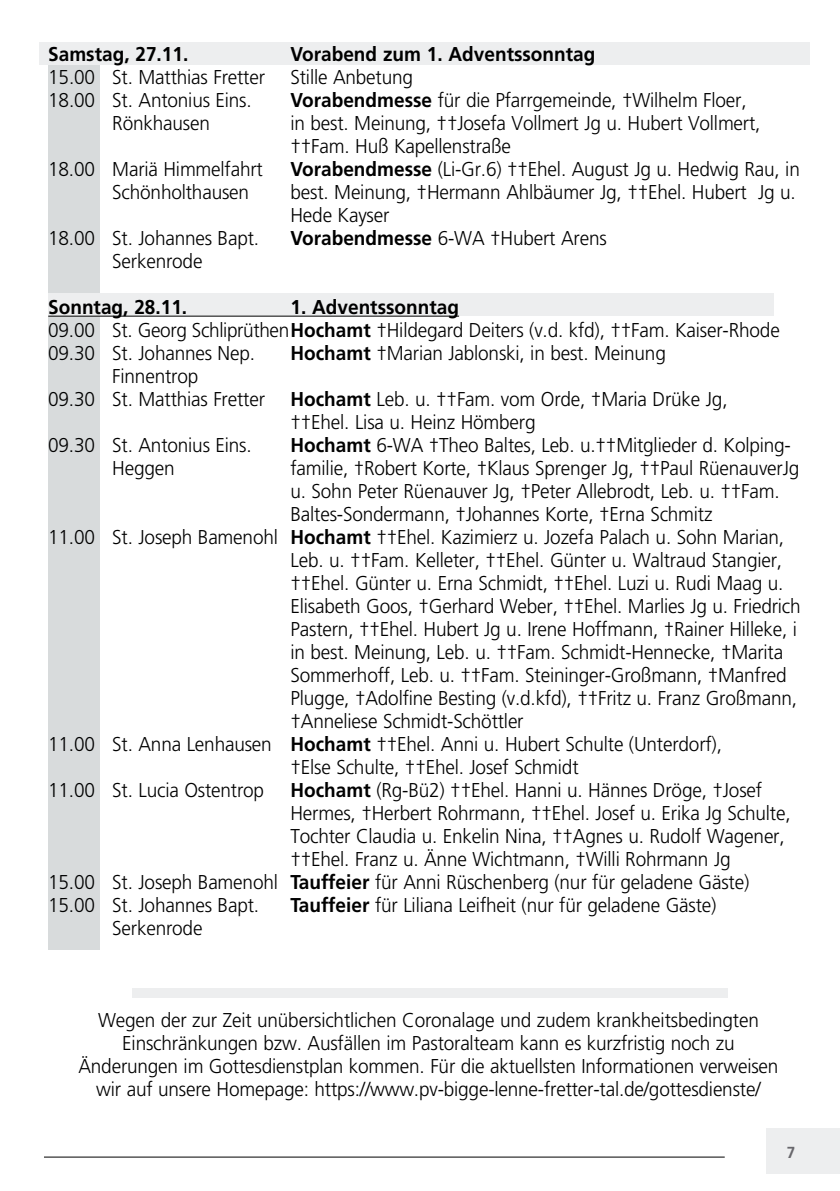
<style>
.page{position:relative;width:840px;height:1191px;background:#fff}
.page>*{position:absolute;margin:0;border:0;box-sizing:border-box;transform-origin:0 0}
.t1{font:300 20px/23px "Frutiger";letter-spacing:-.01em;color:#000;scale:.95 1}
.t2{font:700 20px "Frutiger";color:#000;scale:.95 1}
.t3{font:700 16px "Frutiger";color:#68676c;scale:.95 1}
.s1{font-weight:700}
</style>
<div class="page">
<div style="left:48px;top:47px;width:51px;height:903px;background:#d8dbdc"></div>
<div style="left:765px;top:1128px;width:74px;height:46px;background:#edeeef"></div>
<hr style="left:44px;top:1156px;width:680px;height:1px;background:#000">
<div style="left:40px;top:43px;width:769px;height:22px;background:#edeeef"></div>
<div style="left:132px;top:988px;width:595px;height:10px;background:#edeeef"></div>
<div style="left:48px;top:293px;width:724px;height:23px;background:#edeeef"></div>
<hr style="left:48px;top:316px;width:411px;height:1px;background:#000">
<p class="t2" style="left:48px;top:42px;width:149px">Samstag, 27.11.</p>
<p class="t2" style="left:290px;top:42px;width:322px">Vorabend zum 1. Adventssonntag</p>
<p class="t1" style="left:48px;top:66px;width:229px">15.00 St. Matthias Fretter</p>
<p class="t1" style="left:290px;top:66px;width:130px">Stille Anbetung</p>
<p class="t1" style="left:48px;top:89px;width:216px">18.00 St. Antonius Eins.</p>
<p class="t1" style="left:290px;top:89px;width:481px"><span class="s1">Vorabendmesse</span> für die Pfarrgemeinde, †Wilhelm Floer,</p>
<p class="t1" style="left:112px;top:112px;width:104px">Rönkhausen</p>
<p class="t1" style="left:290px;top:112px;width:496px">in best. Meinung, ††Josefa Vollmert Jg u. Hubert Vollmert, ††Fam. Huß Kapellenstraße</p>
<p class="t1" style="left:48px;top:158px;width:227px">18.00 Mariä Himmelfahrt</p>
<p class="t1" style="left:290px;top:158px;width:537px"><span class="s1">Vorabendmesse</span> (Li-Gr.6) ††Ehel. August Jg u. Hedwig Rau, in</p>
<p class="t1" style="left:112px;top:181px;width:145px">Schönholthausen</p>
<p class="t1" style="left:290px;top:181px;width:533px">best. Meinung, †Hermann Ahlbäumer Jg, ††Ehel. Hubert Jg u.<br>Hede Kayser</p>
<p class="t1" style="left:48px;top:227px;width:223px">18.00 St. Johannes Bapt.</p>
<p class="t1" style="left:290px;top:227px;width:334px"><span class="s1">Vorabendmesse</span> 6-WA †Hubert Arens</p>
<p class="t1" style="left:112px;top:250px;width:96px">Serkenrode</p>
<p class="t2" style="left:48px;top:295px;width:148px">Sonntag, 28.11.</p>
<p class="t1" style="left:48px;top:296px;width:771px;text-indent:242px"><span class="s1">1. Adventssonntag<br></span>09.00 St. Georg Schliprüthen<span class="s1">Hochamt</span> †Hildegard Deiters (v.d. kfd), ††Fam. Kaiser-Rhode<br>09.30 St. Johannes Nep.</p>
<p class="t1" style="left:290px;top:342px;width:396px"><span class="s1">Hochamt</span> †Marian Jablonski, in best. Meinung</p>
<p class="t1" style="left:48px;top:365px;width:229px;text-align:center">Finnentrop<br>09.30 St. Matthias Fretter</p>
<p class="t1" style="left:290px;top:388px;width:461px"><span class="s1">Hochamt</span> Leb. u. ††Fam. vom Orde, †Maria Drüke Jg, ††Ehel. Lisa u. Heinz Hömberg</p>
<p class="t1" style="left:48px;top:434px;width:216px">09.30 St. Antonius Eins.</p>
<p class="t1" style="left:290px;top:434px;width:528px"><span class="s1">Hochamt</span> 6-WA †Theo Baltes, Leb. u.††Mitglieder d. Kolping-</p>
<p class="t1" style="left:112px;top:457px;width:67px">Heggen</p>
<p class="t1" style="left:290px;top:457px;width:537px">familie, †Robert Korte, †Klaus Sprenger Jg, ††Paul RüenauverJg</p>
<p class="t1" style="left:290px;top:480px;width:516px">u. Sohn Peter Rüenauver Jg, †Peter Allebrodt, Leb. u. ††Fam.</p>
<p class="t1" style="left:290px;top:503px;width:445px">Baltes-Sondermann, †Johannes Korte, †Erna Schmitz</p>
<p class="t1" style="left:48px;top:526px;width:775px">11.00 St. Joseph Bamenohl <span class="s1">Hochamt</span> ††Ehel. Kazimierz u. Jozefa Palach u. Sohn Marian,</p>
<p class="t1" style="left:290px;top:549px;width:518px">Leb. u. ††Fam. Kelleter, ††Ehel. Günter u. Waltraud Stangier,</p>
<p class="t1" style="left:290px;top:572px;width:520px">††Ehel. Günter u. Erna Schmidt, ††Ehel. Luzi u. Rudi Maag u.</p>
<p class="t1" style="left:290px;top:595px;width:538px">Elisabeth Goos, †Gerhard Weber, ††Ehel. Marlies Jg u. Friedrich</p>
<p class="t1" style="left:290px;top:618px;width:534px">Pastern, ††Ehel. Hubert Jg u. Irene Hoffmann, †Rainer Hilleke, i</p>
<p class="t1" style="left:290px;top:641px;width:520px">in best. Meinung, Leb. u. ††Fam. Schmidt-Hennecke, †Marita</p>
<p class="t1" style="left:290px;top:664px;width:523px">Sommerhoff, Leb. u. ††Fam. Steininger-Großmann, †Manfred</p>
<p class="t1" style="left:290px;top:687px;width:534px">Plugge, †Adolfine Besting (v.d.kfd), ††Fritz u. Franz Großmann,</p>
<p class="t1" style="left:290px;top:710px;width:247px">†Anneliese Schmidt-Schöttler</p>
<p class="t1" style="left:48px;top:733px;width:710px">11.00 St. Anna Lenhausen <span class="s1">Hochamt</span> ††Ehel. Anni u. Hubert Schulte (Unterdorf),</p>
<p class="t1" style="left:290px;top:756px;width:305px">†Else Schulte, ††Ehel. Josef Schmidt</p>
<p class="t1" style="left:48px;top:779px;width:229px">11.00 St. Lucia Ostentrop</p>
<p class="t1" style="left:290px;top:779px;width:497px"><span class="s1">Hochamt</span> (Rg-Bü2) ††Ehel. Hanni u. Hännes Dröge, †Josef</p>
<p class="t1" style="left:290px;top:802px;width:527px">Hermes, †Herbert Rohrmann, ††Ehel. Josef u. Erika Jg Schulte,</p>
<p class="t1" style="left:290px;top:825px;width:521px">Tochter Claudia u. Enkelin Nina, ††Agnes u. Rudolf Wagener,</p>
<p class="t1" style="left:290px;top:848px;width:464px">††Ehel. Franz u. Änne Wichtmann, †Willi Rohrmann Jg</p>
<p class="t1" style="left:48px;top:871px;width:739px">15.00 St. Joseph Bamenohl <span class="s1">Tauffeier</span> für Anni Rüschenberg (nur für geladene Gäste)</p>
<p class="t1" style="left:48px;top:894px;width:223px">15.00 St. Johannes Bapt.</p>
<p class="t1" style="left:290px;top:894px;width:449px"><span class="s1">Tauffeier</span> für Liliana Leifheit (nur für geladene Gäste)</p>
<p class="t1" style="left:112px;top:917px;width:96px">Serkenrode</p>
<p class="t1" style="left:78px;top:1009px;width:738px;text-align:center">Wegen der zur Zeit unübersichtlichen Coronalage und zudem krankheitsbedingten Einschränkungen bzw. Ausfällen im Pastoralteam kann es kurzfristig noch zu Änderungen im Gottesdienstplan kommen. Für die aktuellsten Informationen verweisen wir auf unsere Homepage: https://www.pv-bigge-lenne-fretter-tal.de/gottesdienste/</p>
<p class="t3" style="left:786px;top:1143px;width:10px">7</p>
</div>
